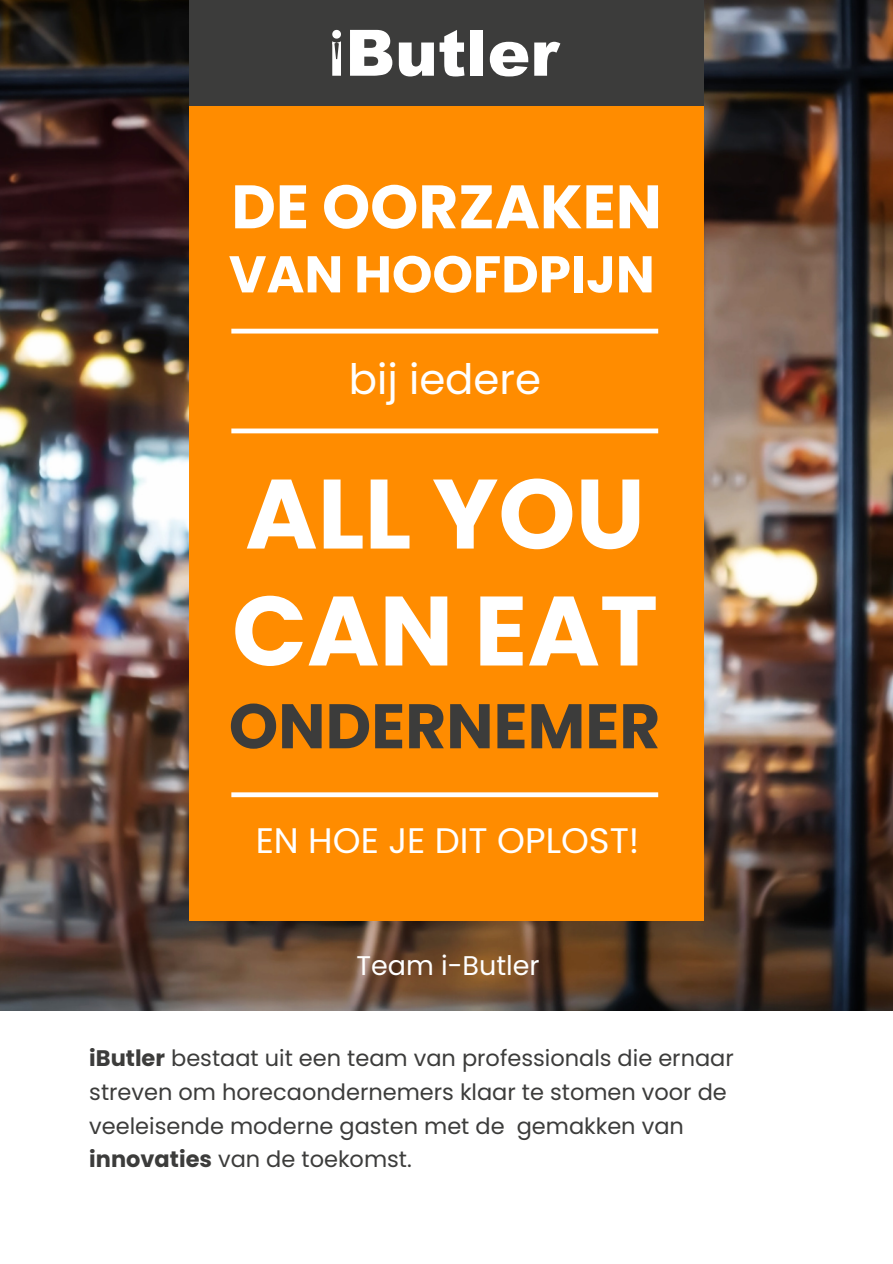
<style>
.page{position:relative;width:893px;height:1264px;background:#fff}
.page>*{position:absolute;margin:0;border:0;box-sizing:border-box;transform-origin:0 0}
.t1{font:700 98.25px/116.9px "Poppins";color:#fff}
.t2{font:700 62.85px "Poppins";color:#3c3c3b}
.t3{font:700 61.2px "Poppins";color:#fff}
.t4{font:700 51.6px "Poppins";color:#fff}
.t5{font:41.85px "Poppins";color:#fff}
.t6{font:35.4px "Poppins";color:#fff}
.t7{font:27px "Poppins";color:#fff}
.t8{font:22.5px/33.8px "Poppins";color:#3c3c3b}
.s1{font-weight:700}
</style>
<div class="page">
<img style="left:0;top:0;width:892px;height:1011px">
<div style="left:189px;top:0;width:514px;height:106px;background:#3c3c3b"></div>
<div style="left:189px;top:106px;width:514px;height:815px;background:#ff8c00"></div>
<svg style="left:350px;top:30px;width:42px;height:46px"></svg>
<svg style="left:399px;top:30px;width:65px;height:46px"></svg>
<div style="left:470px;top:30px;width:13px;height:46px;background:#fff"></div>
<svg style="left:490px;top:42px;width:38px;height:34px"></svg>
<svg style="left:534px;top:42px;width:26px;height:34px"></svg>
<svg style="left:332px;top:30px;width:9px;height:46px"></svg>
<hr style="left:231px;top:329px;width:427px;height:4px;background:#fff">
<div style="left:231px;top:428px;width:427px;height:5px;background:#fff"></div>
<div style="left:231px;top:792px;width:427px;height:5px;background:#fff"></div>
<p class="t3" style="left:231px;top:164px;width:432px">DE OORZAKEN</p>
<p class="t4" style="left:229px;top:238px;width:427px">VAN HOOFDPIJN</p>
<p class="t5" style="left:349px;top:350px;width:194px">bij iedere</p>
<p class="t1" style="left:232px;top:455px;width:427px">ALL YOU<br>CAN EAT</p>
<p class="t2" style="left:229px;top:682px;width:433px">ONDERNEMER</p>
<p class="t6" style="left:256px;top:815px;width:385px">EN HOE JE DIT OPLOST!</p>
<p class="t7" style="left:356px;top:946px;width:185px">Team i-Butler</p>
<p class="t8" style="left:89px;top:1041px;width:646px"><span class="s1">iButler</span> bestaat uit een team van professionals die ernaar streven om horecaondernemers klaar te stomen voor de veeleisende moderne gasten met de gemakken van <span class="s1">innovaties</span> van de toekomst.</p>
</div>
